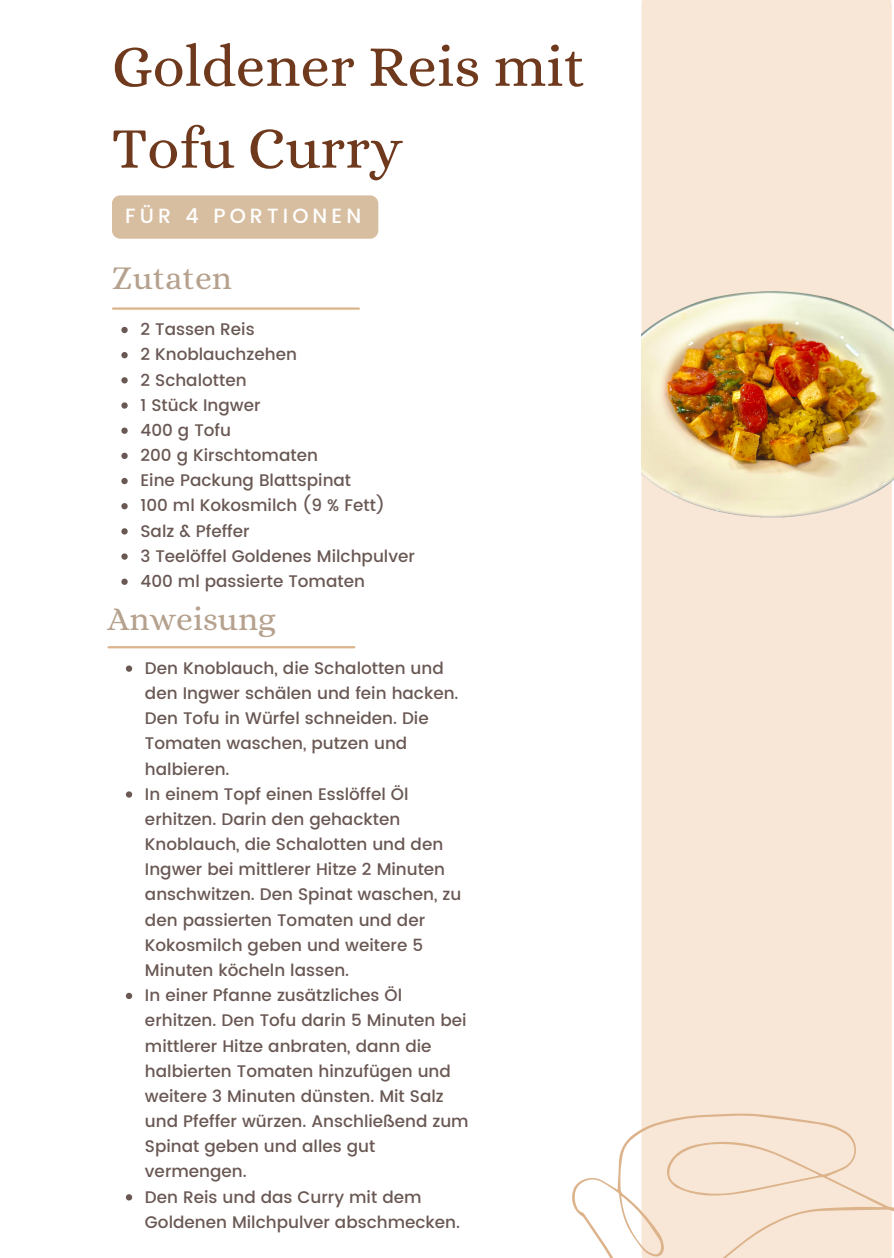
<style>
.page{position:relative;width:894px;height:1258px;background:#fff}
.page>*{position:absolute;margin:0;border:0;box-sizing:border-box;transform-origin:0 0}
.t1{font:58.8px/81.9px "Alice";color:#6f391d}
.t2{font:33.6px "Alice";color:#b5a18d}
.t3{font:500 20.7px "Poppins";letter-spacing:.2em;color:#fff}
.t4{font:500 16.8px/25.2px "Poppins";color:#695853}
</style>
<div class="page">
<div style="left:641px;top:0;width:250px;height:967px;background:#f8e7d7"></div>
<div style="left:112px;top:195px;width:266px;height:44px;background:#d8bea0;border-radius:8px"></div>
<hr style="left:108px;top:646px;width:246px;height:2px;background:#dcb38b">
<hr style="left:113px;top:307px;width:246px;height:3px;background:#dcb38b">
<svg style="left:572px;top:967px;width:321px;height:291px;fill:#f8e7d7"></svg>
<img style="left:641px;top:240px;width:252px;height:335px">
<svg style="left:121px;top:327px;width:7px;height:6px"></svg>
<svg style="left:121px;top:352px;width:7px;height:6px"></svg>
<svg style="left:121px;top:377px;width:7px;height:6px"></svg>
<svg style="left:121px;top:402px;width:7px;height:7px"></svg>
<svg style="left:121px;top:427px;width:7px;height:7px"></svg>
<svg style="left:121px;top:453px;width:7px;height:6px"></svg>
<svg style="left:121px;top:478px;width:7px;height:6px"></svg>
<svg style="left:121px;top:503px;width:7px;height:6px"></svg>
<svg style="left:121px;top:528px;width:7px;height:6px"></svg>
<svg style="left:121px;top:553px;width:7px;height:7px"></svg>
<svg style="left:121px;top:578px;width:7px;height:7px"></svg>
<svg style="left:126px;top:665px;width:6px;height:7px"></svg>
<svg style="left:126px;top:791px;width:6px;height:7px"></svg>
<svg style="left:126px;top:993px;width:6px;height:6px"></svg>
<svg style="left:126px;top:1194px;width:6px;height:6px"></svg>
<h3 class="t1" style="left:112px;top:25px;width:475px">Goldener Reis mit<br>Tofu Curry</h3>
<p class="t3" style="left:125px;top:203px;width:237px">FÜR 4 PORTIONEN</p>
<p class="t2" style="left:112px;top:259px;width:122px">Zutaten</p>
<p class="t4" style="left:140px;top:317px;width:116px">2 Tassen Reis</p>
<p class="t4" style="left:140px;top:342px;width:158px">2 Knoblauchzehen</p>
<p class="t4" style="left:140px;top:367px;width:108px">2 Schalotten</p>
<p class="t4" style="left:140px;top:392px;width:121px">1 Stück Ingwer</p>
<p class="t4" style="left:140px;top:417px;width:92px">400 g Tofu</p>
<p class="t4" style="left:140px;top:443px;width:179px">200 g Kirschtomaten</p>
<p class="t4" style="left:140px;top:468px;width:212px">Eine Packung Blattspinat</p>
<p class="t4" style="left:140px;top:493px;width:246px">100 ml Kokosmilch (9 % Fett)</p>
<p class="t4" style="left:140px;top:518px;width:111px">Salz &amp; Pfeffer</p>
<p class="t4" style="left:140px;top:543px;width:276px">3 Teelöffel Goldenes Milchpulver</p>
<h2 class="t4" style="left:140px;top:568px;width:226px">400 ml passierte Tomaten</h2>
<h2 class="t2" style="left:107px;top:599px;width:170px">Anweisung</h2>
<p class="t4" style="left:145px;top:655px;width:315px">Den Knoblauch, die Schalotten und den Ingwer schälen und fein hacken.<br>Den Tofu in Würfel schneiden. Die<br>Tomaten waschen, putzen und halbieren.</p>
<p class="t4" style="left:145px;top:781px;width:318px">In einem Topf einen Esslöffel Öl erhitzen. Darin den gehackten<br>Knoblauch, die Schalotten und den<br>Ingwer bei mittlerer Hitze 2 Minuten anschwitzen. Den Spinat waschen, zu den passierten Tomaten und der<br>Kokosmilch geben und weitere 5<br>Minuten köcheln lassen.</p>
<p class="t4" style="left:145px;top:983px;width:325px">In einer Pfanne zusätzliches Öl erhitzen. Den Tofu darin 5 Minuten bei mittlerer Hitze anbraten, dann die halbierten Tomaten hinzufügen und weitere 3 Minuten dünsten. Mit Salz und Pfeffer würzen. Anschließend zum<br>Spinat geben und alles gut vermengen.</p>
<p class="t4" style="left:145px;top:1184px;width:316px">Den Reis und das Curry mit dem<br>Goldenen Milchpulver abschmecken.</p>
</div>
